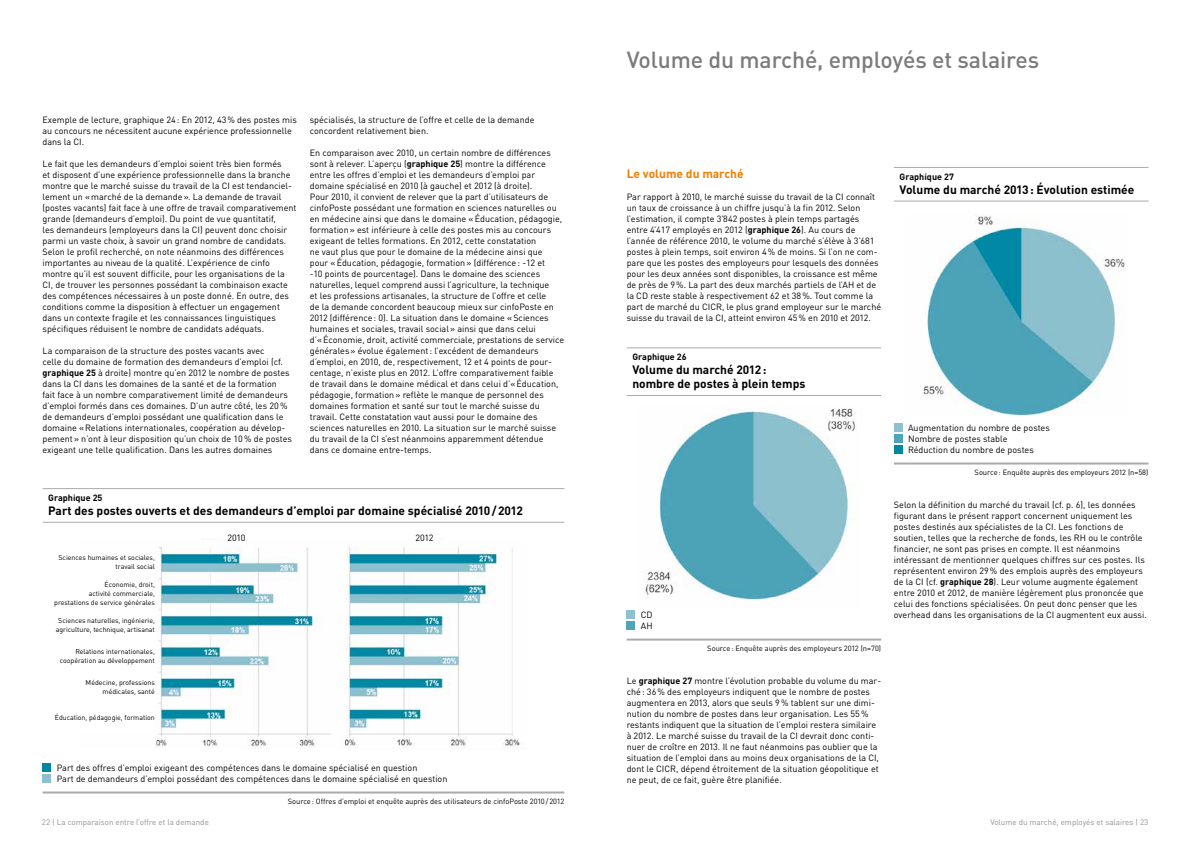
<style>
.page{position:relative;width:1191px;height:842px;background:#fff}
.page>*{position:absolute;margin:0;border:0;box-sizing:border-box;transform-origin:0 0}
.t1{font:500 23px "DINOT";letter-spacing:-.005em;color:#7b7b7a}
.t2{font:700 12px/14px "DINOT";color:#000}
.t3{font:700 12px "DINOT";color:#f07e00}
.t4{font:9px/11px "DINOT";color:#000}
.t5{font:700 9px "DINOT";color:#000}
.t6{font:8px "DINOT";color:#919292}
.t7{font:7.5px "DINOT";color:#000}
.t8{font:7px/9px "DINOT";color:#000;text-align:right}
.s1{font-weight:700}
</style>
<div class="page">
<hr style="left:43px;top:488px;width:521px;height:1px;background:#a9aaaa">
<hr style="left:43px;top:522px;width:521px;height:1px;background:#a9aaaa">
<img style="left:156px;top:538px;width:364px;height:210px">
<div style="left:43px;top:763px;width:8px;height:9px;background:#0088a3"></div>
<div style="left:43px;top:774px;width:8px;height:9px;background:#8dc0cf"></div>
<hr style="left:43px;top:791px;width:521px;height:2px;background:#a9aaaa">
<hr style="left:626px;top:347px;width:255px;height:1px;background:#a9aaaa">
<hr style="left:626px;top:395px;width:255px;height:1px;background:#a9aaaa">
<img style="left:645px;top:408px;width:212px;height:192px">
<div style="left:626px;top:610px;width:9px;height:9px;background:#8dc0d0"></div>
<div style="left:626px;top:621px;width:9px;height:9px;background:#4ea4b9"></div>
<hr style="left:894px;top:167px;width:254px;height:1px;background:#a9aaaa">
<hr style="left:894px;top:201px;width:254px;height:1px;background:#a9aaaa">
<img style="left:923px;top:215px;width:202px;height:200px">
<div style="left:894px;top:423px;width:8px;height:9px;background:#8dc0d0"></div>
<div style="left:894px;top:434px;width:8px;height:9px;background:#4ea4b9"></div>
<div style="left:894px;top:445px;width:8px;height:9px;background:#0088a3"></div>
<hr style="left:626px;top:639px;width:255px;height:2px;background:#a9aaaa">
<hr style="left:894px;top:462px;width:254px;height:2px;background:#a9aaaa">
<p class="t4" style="left:43px;top:114px;width:256px">Exemple de lecture, graphique 24: En 2012, 43% des postes mis au concours ne nécessitent aucune expérience professionnelle dans la CI.</p>
<p class="t4" style="left:43px;top:158px;width:255px">Le fait que les demandeurs d’emploi soient très bien formés<br>et disposent d’une expérience professionnelle dans la branche montre que le marché suisse du travail de la CI est tendanciel&shy;lement un «marché de la demande». La demande de travail (postes vacants) fait face à une offre de travail comparativement grande (demandeurs d’emploi). Du point de vue quantitatif,<br>les demandeurs (employeurs dans la CI) peuvent donc choisir parmi un vaste choix, à savoir un grand nombre de candidats.<br>Selon le profil recherché, on note néanmoins des différences importantes au niveau de la qualité. L’expérience de cinfo montre qu’il est souvent difficile, pour les organisations de la CI, de trouver les personnes possédant la combinaison exacte des compétences nécessaires à un poste donné. En outre, des conditions comme la disposition à effectuer un engagement dans un contexte fragile et les connaissances linguistiques spécifiques réduisent le nombre de candidats adéquats.</p>
<p class="t4" style="left:43px;top:345px;width:251px">La comparaison de la structure des postes vacants avec<br>celle du domaine de formation des demandeurs d’emploi (cf. <span class="s1">graphique 25</span> à droite) montre qu’en 2012 le nombre de postes dans la CI dans les domaines de la santé et de la formation<br>fait face à un nombre comparativement limité de demandeurs d’emploi formés dans ces domaines. D’un autre côté, les 20% de demandeurs d’emploi possédant une qualification dans le domaine «Relations internationales, coopération au dévelop&shy;pement» n’ont à leur disposition qu’un choix de 10% de postes exigeant une telle qualification. Dans les autres domaines</p>
<p class="t4" style="left:310px;top:114px;width:226px">spécialisés, la structure de l’offre et celle de la demande concordent relativement bien.</p>
<p class="t4" style="left:310px;top:147px;width:256px">En comparaison avec 2010, un certain nombre de différences sont à relever. L’aperçu (<span class="s1">graphique 25</span>) montre la différence entre les offres d’emploi et les demandeurs d’emploi par domaine spécialisé en 2010 (à gauche) et 2012 (à droite).<br>Pour 2010, il convient de relever que la part d’utilisateurs de cinfoPoste possédant une formation en sciences naturelles ou en médecine ainsi que dans le domaine « -Éducation, pédagogie, formation» est inférieure à celle des postes mis au concours exigeant de telles formations. En 2012, cette constatation<br>ne vaut plus que pour le domaine de la médecine ainsi que<br>pour «Éducation, pédagogie, formation» (différence: -12 et<br>-10 points de pourcentage). Dans le domaine des sciences naturelles, lequel comprend aussi l’agriculture, la technique<br>et les professions artisanales, la structure de l’offre et celle<br>de la demande concordent beaucoup mieux sur cinfoPoste en 2012 (différence: 0). La situation dans le domaine «Sciences humaines et sociales, travail social» ainsi que dans celui d’«Économie, droit, activité commerciale, prestations de service générales» évolue également: l’excédent de demandeurs d’emploi, en 2010, de, respectivement, 12 et 4 points de pour&shy;centage, n’existe plus en 2012. L’offre comparativement faible de travail dans le domaine médical et dans celui d’« -Éducation, pédagogie, formation» reflète le manque de personnel des domaines formation et santé sur tout le marché suisse du travail. Cette constatation vaut aussi pour le domaine des sciences naturelles en 2010. La situation sur le marché suisse du travail de la CI s’est néanmoins apparemment détendue dans ce domaine entre-temps.</p>
<p class="t5" style="left:48px;top:492px;width:56px">Graphique 25</p>
<h2 class="t2" style="left:48px;top:503px;width:476px">Part des postes ouverts et des demandeurs d’emploi par domaine spécialisé 2010/2012</h2>
<p class="t4" style="left:228px;top:532px;width:19px">2010</p>
<p class="t4" style="left:415px;top:532px;width:19px">2012</p>
<p class="t8" style="left:58px;top:553px;width:98px">Sciences humaines et sociales, travail social</p>
<p class="t8" style="left:54px;top:580px;width:102px">Économie, droit,<br>activité commerciale, prestations de service générales</p>
<p class="t8" style="left:56px;top:616px;width:101px;text-align:center">Sciences naturelles, ingénierie, agriculture, technique, artisanat</p>
<p class="t8" style="left:60px;top:647px;width:97px">Relations internationales, coopération au développement</p>
<p class="t8" style="left:86px;top:678px;width:71px">Médecine, professions médicales, santé</p>
<p class="t8" style="left:55px;top:713px;width:102px">Éducation, pédagogie, formation</p>
<p class="t4" style="left:57px;top:762px;width:392px">Part des offres d’emploi exigeant des compétences dans le domaine spécialisé en question<br>Part de demandeurs d’emploi possédant des compétences dans le domaine spécialisé en question</p>
<p class="t7" style="left:288px;top:796px;width:278px">Source: Offres d’emploi et enquête auprès des utilisateurs de cinfoPoste 2010/2012</p>
<h1 class="t1" style="left:626px;top:45px;width:414px">Volume du marché, employés et salaires</h1>
<h2 class="t3" style="left:626px;top:166px;width:118px">Le volume du marché</h2>
<p class="t4" style="left:626px;top:191px;width:256px">Par rapport à 2010, le marché suisse du travail de la CI connaît un taux de croissance à un chiffre jusqu’à la fin 2012. Selon l’estimation, il compte 3’842 postes à plein temps partagés entre 4’417 employés en 2012 (<span class="s1">graphique 26</span>). Au cours de l’année de référence 2010, le volume du marché s’élève à 3’681 postes à plein temps, soit environ 4% de moins. Si l’on ne com&shy;pare que les postes des employeurs pour lesquels des données pour les deux années sont disponibles, la croissance est même de près de 9%. La part des deux marchés partiels de l’AH et de la CD reste stable à respectivement 62 et 38%. Tout comme la part de marché du CICR, le plus grand employeur sur le marché suisse du travail de la CI, atteint environ 45% en 2010 et 2012.</p>
<p class="t5" style="left:632px;top:351px;width:56px">Graphique 26</p>
<h2 class="t2" style="left:632px;top:363px;width:175px">Volume du marché 2012: nombre de postes à plein temps</h2>
<p class="t4" style="left:641px;top:609px;width:13px">CD<br>AH</p>
<p class="t7" style="left:707px;top:644px;width:175px">Source: Enquête auprès des employeurs 2012 (n=70)</p>
<p class="t4" style="left:626px;top:675px;width:256px">Le <span class="s1">graphique 27</span> montre l’évolution probable du volume du mar&shy;ché: 36% des employeurs indiquent que le nombre de postes augmentera en 2013, alors que seuls 9% tablent sur une dimi&shy;nution du nombre de postes dans leur organisation. Les 55% restants indiquent que la situation de l’emploi restera similaire à 2012. Le marché suisse du travail de la CI devrait donc conti&shy;nuer de croître en 2013. Il ne faut néanmoins pas oublier que la situation de l’emploi dans au moins deux organisations de la CI, dont le CICR, dépend étroitement de la situation géopolitique et ne peut, de ce fait, guère être planifiée.</p>
<p class="t5" style="left:899px;top:171px;width:56px">Graphique 27</p>
<h2 class="t2" style="left:899px;top:182px;width:236px">Volume du marché 2013: Évolution estimée</h2>
<p class="t4" style="left:908px;top:422px;width:143px">Augmentation du nombre de postes<br>Nombre de postes stable<br>Réduction du nombre de postes</p>
<p class="t7" style="left:974px;top:468px;width:175px">Source: Enquête auprès des employeurs 2012 (n=58)</p>
<p class="t4" style="left:894px;top:499px;width:254px">Selon la définition du marché du travail (cf. p. 6), les données figurant dans le présent rapport concernent uniquement les postes destinés aux spécialistes de la CI. Les fonctions de soutien, telles que la recherche de fonds, les RH ou le contrôle financier, ne sont pas prises en compte. Il est néanmoins intéressant de mentionner quelques chiffres sur ces postes. Ils représentent environ 29% des emplois auprès des employeurs de la CI (cf. <span class="s1">graphique 28</span>). Leur volume augmente également entre 2010 et 2012, de manière légèrement plus prononcée que celui des fonctions spécialisées. On peut donc penser que les overhead dans les organisations de la CI augmentent eux aussi.</p>
<p class="t6" style="left:42px;top:817px;width:168px">22 | La comparaison entre l’offre et la demande</p>
<p class="t6" style="left:990px;top:817px;width:160px">Volume du marché, employés et salaires | 23</p>
</div>
